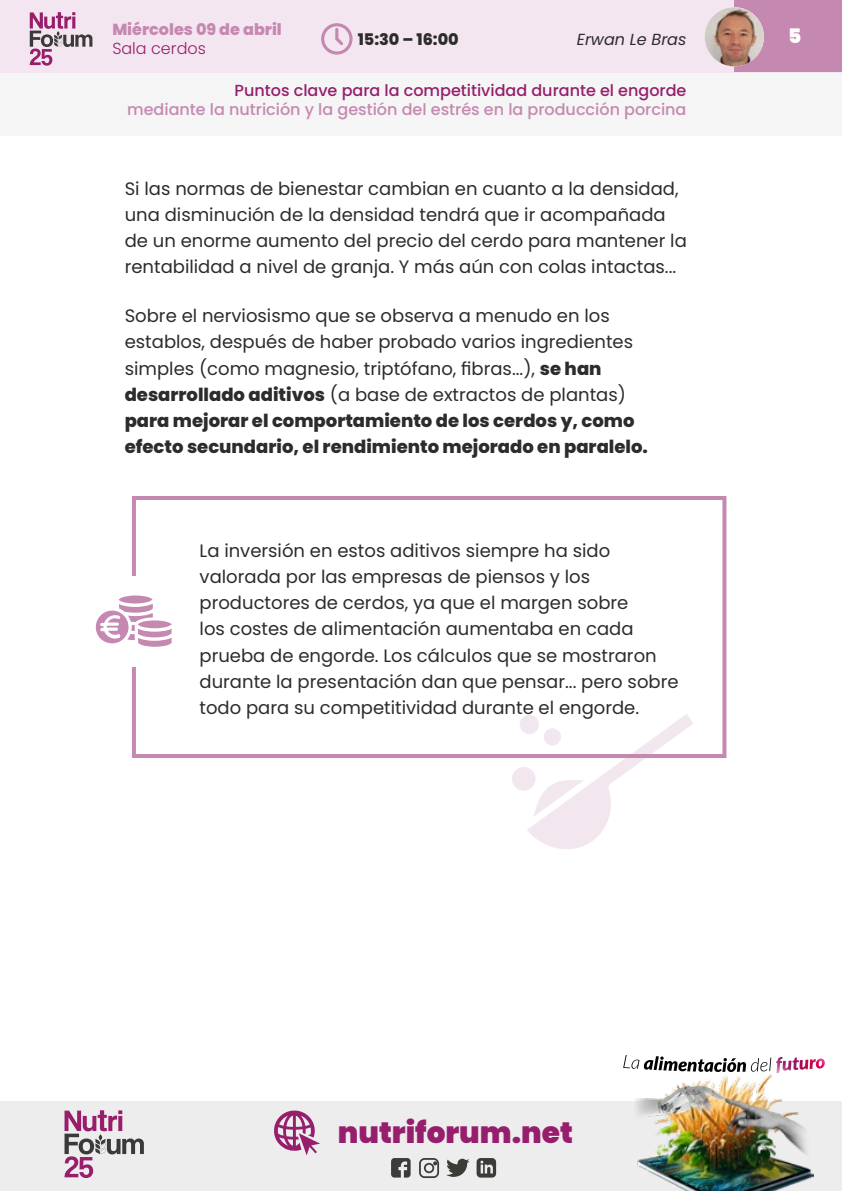
<style>
.page{position:relative;width:842px;height:1191px;background:#fff}
.page>*{position:absolute;margin:0;border:0;box-sizing:border-box;transform-origin:0 0}
.t1{font:900 29.6px "Poppins";color:#961e6d}
.t2{font:900 20px "Poppins";color:#fff}
._01_Texto{font:18px/26.2px "Poppins";color:#2c2c2b}
.t3{font:500 16px "Poppins";color:#c588b1}
.t4{font:500 16px "Poppins";color:#961e6d}
.t5{font:800 16px "Poppins";color:#c588b1}
.t6{font:800 16px "Poppins";color:#2c2c2b}
.t7{font:italic 16px "Poppins";color:#2c2c2b}
.t8{font:300 16px "Poppins";color:#961e6d}
.s1{font-weight:800}
</style>
<div class="page">
<div style="left:132px;top:496px;width:594px;height:262px;border:4px solid #c588b1"></div>
<svg style="left:510px;top:714px;width:183px;height:135px"></svg>
<div style="left:104px;top:576px;width:59px;height:90px;background:#fff"></div>
<svg style="left:95px;top:595px;width:77px;height:52px"></svg>
<div style="left:0;top:45px;width:842px;height:90px;background:#f5f5f5"></div>
<div style="left:0;top:1101px;width:842px;height:90px;background:#ededed"></div>
<div style="left:0;top:0;width:842px;height:72px;background:#f3e6f0"></div>
<div style="left:734px;top:0;width:108px;height:72px;background:#c588b1"></div>
<svg style="left:321px;top:23px;width:32px;height:32px"></svg>
<img style="left:705px;top:7px;width:59px;height:59px;border-radius:30px">
<svg style="left:391px;top:1158px;width:20px;height:19px"></svg>
<svg style="left:419px;top:1158px;width:20px;height:20px"></svg>
<svg style="left:446px;top:1158px;width:23px;height:18px"></svg>
<svg style="left:477px;top:1158px;width:19px;height:19px"></svg>
<svg style="left:274px;top:1110px;width:46px;height:45px"></svg>
<svg style="left:30px;top:12px;width:62px;height:54px"></svg>
<svg style="left:65px;top:1110px;width:79px;height:68px"></svg>
<img style="left:636px;top:1074px;width:177px;height:117px">
<svg style="left:623px;top:1055px;width:202px;height:18px"></svg>
<p class="t5" style="left:112px;top:21px;width:171px">Miércoles 09 de abril</p>
<p class="t8" style="left:112px;top:39px;width:95px">Sala cerdos</p>
<p class="t6" style="left:358px;top:30px;width:103px">15:30 – 16:00</p>
<p class="t7" style="left:577px;top:30px;width:111px">Erwan Le Bras</p>
<p class="t2" style="left:788px;top:24px;width:15px">5</p>
<p class="t4" style="left:235px;top:81px;width:453px">Puntos clave para la competitividad durante el engorde</p>
<p class="t3" style="left:127px;top:100px;width:561px">mediante la nutrición y la gestión del estrés en la producción porcina</p>
<p class="_01_Texto" style="left:125px;top:175px;width:564px">Si las normas de bienestar cambian en cuanto a la densidad, una disminución de la densidad tendrá que ir acompañada de un enorme aumento del precio del cerdo para mantener la rentabilidad a nivel de granja. Y más aún con colas intactas...</p>
<p class="_01_Texto" style="left:125px;top:303px;width:525px">Sobre el nerviosismo que se observa a menudo en los establos, después de haber probado varios ingredientes simples (como magnesio, triptófano, fibras...), <span class="s1">se han desarrollado aditivos</span> (a base de extractos de plantas) <span class="s1">para mejorar el comportamiento de los cerdos y, como efecto secundario, el rendimiento mejorado en paralelo.</span></p>
<p class="_01_Texto" style="left:200px;top:537px;width:480px">La inversión en estos aditivos siempre ha sido valorada por las empresas de piensos y los productores de cerdos, ya que el margen sobre<br>los costes de alimentación aumentaba en cada prueba de engorde. Los cálculos que se mostraron durante la presentación dan que pensar... pero sobre todo para su competitividad durante el engorde.</p>
<h1 class="t1" style="left:338px;top:1115px;width:237px">nutriforum.net</h1>
</div>
